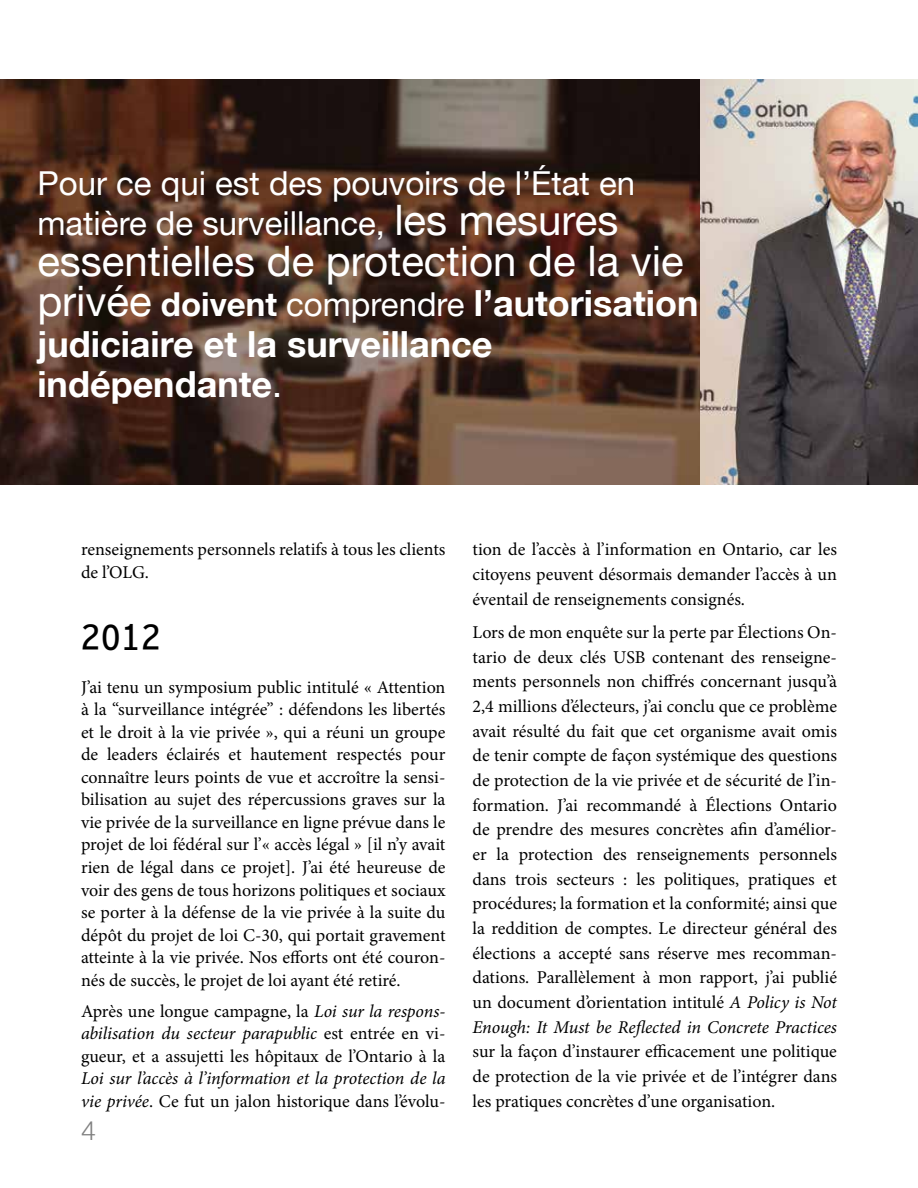
<style>
.page{position:relative;width:918px;height:1188px;background:#fff}
.page>*{position:absolute;margin:0;border:0;box-sizing:border-box;transform-origin:0 0}
.t1{font:42px "Helvetica Neue LT";color:#fff}
.t2{font:700 36px/40.5px "Helvetica Neue LT";color:#fff}
.t3{font:36px "Interstate Cond Mono";color:#000}
.t4{font:33px/40.5px "Helvetica Neue LT";color:#fff}
.t5{font:300 27px "Helvetica Neue LT";color:#808080}
.t6{font:18px/24.8px "Minion Pro";color:#000;text-align:justify}
.t7{font:italic 18px/22.5px "Minion Pro";letter-spacing:-.01em;color:#000}
.s1{font-size:42px}
.s2{font-weight:400;font-size:42px}
.s3{font-size:33px}
.s4{font-weight:400;font-size:33px}
.s5{font-weight:400}
.s6{font-style:italic}
.s7{font-style:normal}
</style>
<div class="page">
<img style="left:700px;top:80px;width:218px;height:405px">
<img style="left:0;top:80px;width:700px;height:405px">
<h3 class="t4" style="left:37px;top:163px;width:599px">Pour ce qui est des pouvoirs de l’État en matière de surveillance, <span class="s1">les mesures</span></h3>
<h1 class="t1" style="left:37px;top:236px;width:648px">essentielles de protection de la vie</h1>
<h2 class="t2" style="left:37px;top:283px;width:663px"><span class="s2">privée</span> <span class="s3">doivent</span> <span class="s4">comprendre</span> l’autorisation judiciaire et la surveillance indépendante<span class="s5">.</span></h2>
<p class="t6" style="left:81px;top:538px;width:366px;line-height:22.5px">renseignements personnels relatifs à tous les clients de l’OLG.</p>
<h2 class="t3" style="left:81px;top:617px;width:81px">2012</h2>
<p class="t6" style="left:81px;top:676px;width:366px;line-height:22.5px">J’ai tenu un symposium public intitulé « Attention à la “surveillance intégrée” : défendons les libertés et le droit à la vie privée », qui a réuni un groupe de leaders éclairés et hautement respectés pour connaître leurs points de vue et accroître la sensi&shy;bilisation au sujet des répercussions graves sur la vie privée de la surveillance en ligne prévue dans le projet de loi fédéral sur l’« accès légal » [il n’y avait rien de légal dans ce projet]. J’ai été heureuse de voir des gens de tous horizons politiques et sociaux se porter à la défense de la vie privée à la suite du dépôt du projet de loi C‑30, qui portait gravement atteinte à la vie privée. Nos efforts ont été couron&shy;nés de succès, le projet de loi ayant été retiré.</p>
<p class="t6" style="left:81px;top:1000px;width:366px;line-height:22.5px">Après une longue campagne, la <span class="s6">Loi sur la respons&shy;abilisation du secteur parapublic</span> est entrée en vi&shy;gueur, et a assujetti les hôpitaux de l’Ontario à la</p>
<p class="t7" style="left:81px;top:1067px;width:366px">Loi sur l’accès à l’information et la protection de la vie privée<span class="s7">. Ce fut un jalon historique dans l’évolu-</span></p>
<h3 class="t5" style="left:81px;top:1114px;width:17px">4</h3>
<p class="t6" style="left:472px;top:537px;width:366px">tion de l’accès à l’information en Ontario, car les citoyens peuvent désormais demander l’accès à un éventail de renseignements consignés.</p>
<p class="t6" style="left:472px;top:620px;width:366px">Lors de mon enquête sur la perte par Élections On&shy;tario de deux clés USB contenant des renseigne&shy;ments personnels non chiffrés concernant jusqu’à 2,4 millions d’électeurs, j’ai conclu que ce problème avait résulté du fait que cet organisme avait omis de tenir compte de façon systémique des questions de protection de la vie privée et de sécurité de l’in&shy;formation. J’ai recommandé à Élections Ontario de prendre des mesures concrètes afin d’amélior&shy;er la protection des renseignements personnels dans trois secteurs : les politiques, pratiques et procédures; la formation et la conformité; ainsi que la reddition de comptes. Le directeur général des élections a accepté sans réserve mes recomman&shy;dations. Parallèlement à mon rapport, j’ai publié un document d’orientation intitulé <span class="s6">A Policy is Not Enough: It Must be Reflected in Concrete Practices</span></p>
<p class="t6" style="left:472px;top:1039px;width:366px">sur la façon d’instaurer efficacement une politique de protection de la vie privée et de l’intégrer dans les pratiques concrètes d’une organisation.</p>
</div>
